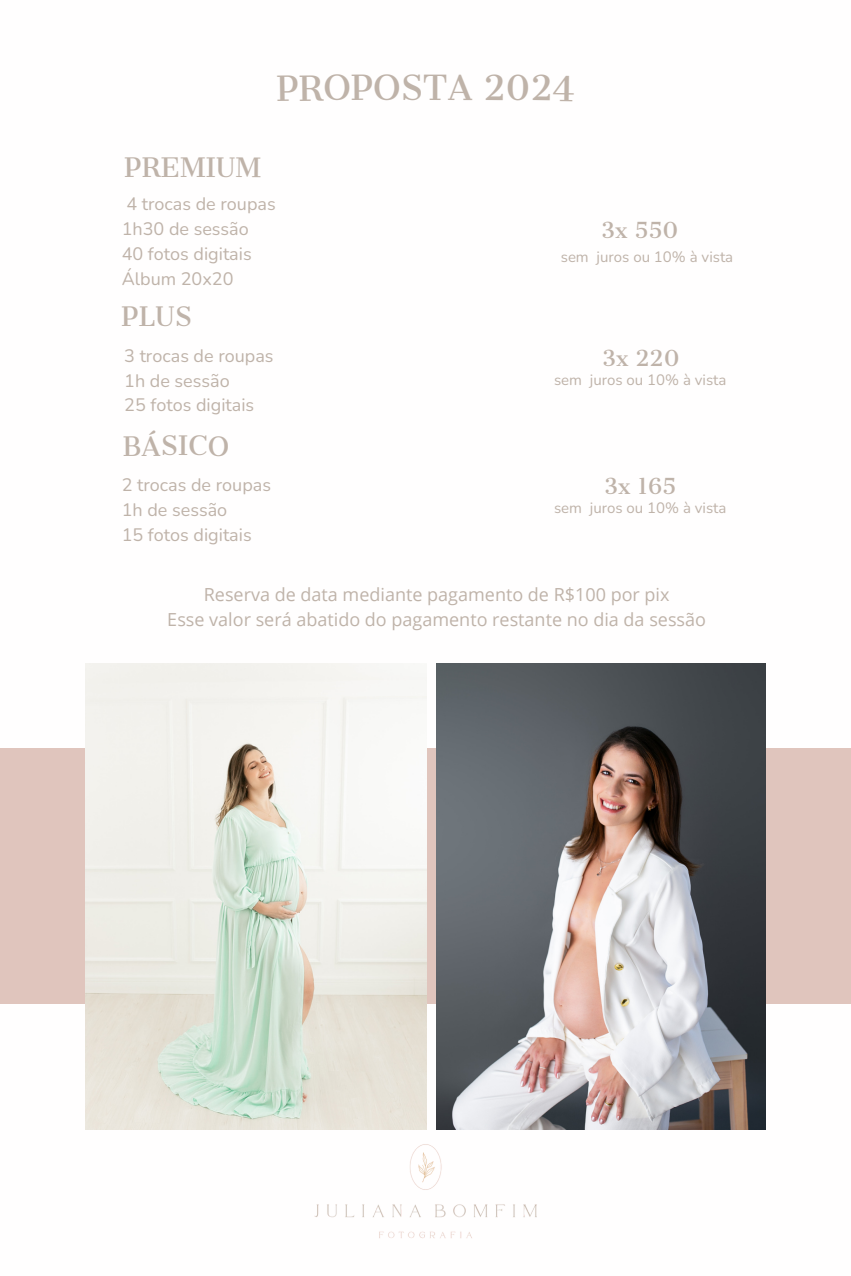
<style>
.page{position:relative;width:851px;height:1276px;background:#fff}
.page>*{position:absolute;margin:0;border:0;box-sizing:border-box;transform-origin:0 0}
.t1{font:33.15px "Cantata One";letter-spacing:-.005em;color:#bfb3a9}
.t2{font:25.65px "Cantata One";letter-spacing:-.005em;color:#bfb3a9}
.t3{font:21.15px "Cantata One";letter-spacing:-.005em;color:#bfb3a9}
.t4{font:18px/24.8px "Nunito";color:#bfb3a9}
.t5{font:18px/24.8px "Open Sans";color:#bfb3a9;text-align:center}
.t6{font:15px "Nunito";color:#bfb3a9}
</style>
<div class="page">
<div style="left:1px;top:748px;width:849px;height:255px;background:#e0c5bd"></div>
<img style="left:85px;top:664px;width:341px;height:465px">
<img style="left:437px;top:664px;width:328px;height:465px">
<img style="left:314px;top:1144px;width:223px;height:95px">
<h4 class="t2" style="left:125px;top:151px;width:138px">PREMIUM</h4>
<p class="t4" style="left:122px;top:192px;width:155px">4 trocas de roupas<br>1h30 de sessão<br>40 fotos digitais<br>Álbum 20x20</p>
<h2 class="t2" style="left:121px;top:301px;width:72px">PLUS</h2>
<p class="t4" style="left:124px;top:344px;width:151px">3 trocas de roupas<br>1h de sessão<br>25 fotos digitais</p>
<h2 class="t2" style="left:122px;top:430px;width:108px">BÁSICO</h2>
<p class="t4" style="left:122px;top:473px;width:151px">2 trocas de roupas<br>1h de sessão<br>15 fotos digitais</p>
<h3 class="t1" style="left:351px;top:67px;width:156px">POSTA 2</h3>
<p class="t3" style="left:601px;top:217px;width:79px">3x 550</p>
<p class="t6" style="left:560px;top:246px;width:174px">sem juros ou 10% à vista</p>
<p class="t3" style="left:602px;top:345px;width:79px">3x 220</p>
<p class="t6" style="left:554px;top:370px;width:174px">sem juros ou 10% à vista</p>
<p class="t3" style="left:604px;top:473px;width:74px">3x 165</p>
<p class="t6" style="left:554px;top:498px;width:174px">sem juros ou 10% à vista</p>
<p class="t5" style="left:167px;top:582px;width:540px">Reserva de data mediante pagamento de R$100 por pix<br>Esse valor será abatido do pagamento restante no dia da sessão</p>
</div>
